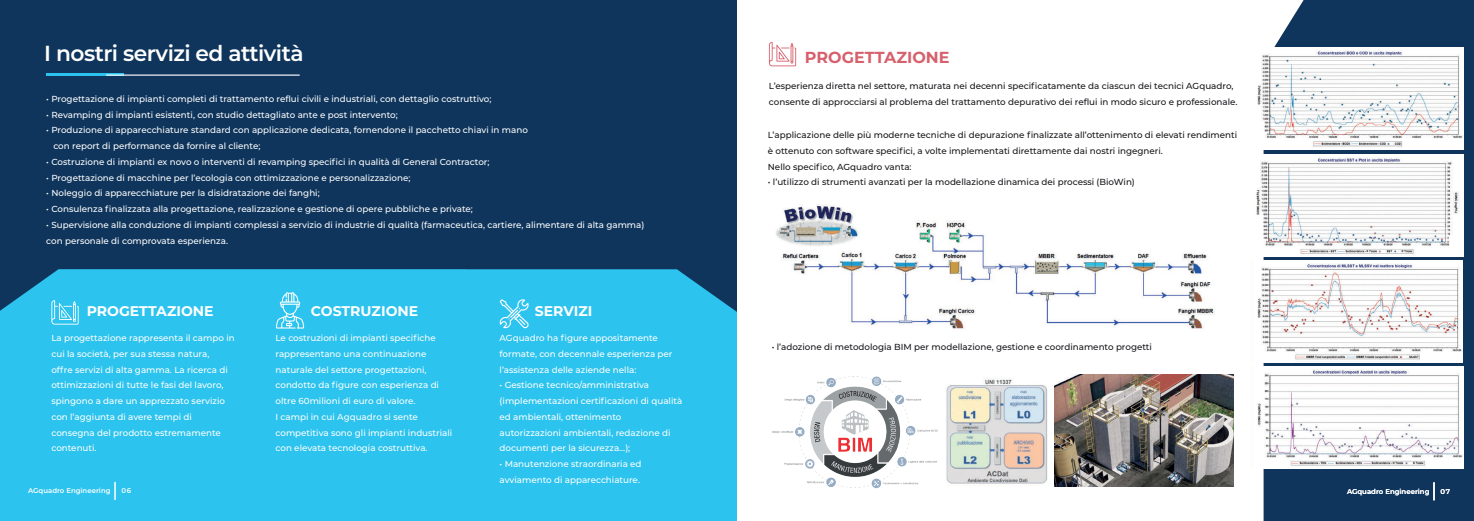
<style>
.page{position:relative;width:1474px;height:521px;background:#fff}
.page>*{position:absolute;margin:0;border:0;box-sizing:border-box;transform-origin:0 0}
.t1{font:600 21.7px "Montserrat";letter-spacing:-.025em;color:#fff}
.t2{font:700 16.01px "Montserrat";color:#d7606d}
.t3{font:700 14px "Montserrat";color:#fff}
.t4{font:500 8.75px/15.8px "Montserrat";color:#fff}
.t5{font:500 8.75px/15.8px "Montserrat";color:#18151a}
.t6{font:600 6.91px "Montserrat";color:#fff}
</style>
<div class="page">
<div style="left:0;top:0;width:737px;height:521px;background:#0f355c"></div>
<div style="left:0;top:269px;width:737px;height:252px;background:#2cc3ee"></div>
<svg style="left:1263px;top:0;width:210px;height:521px;background:#26496c"></svg>
<hr style="left:46px;top:73px;width:78px;height:3px;background:#2cc3ee">
<svg style="left:106px;top:75px;width:194px;height:1px"></svg>
<svg style="left:114px;top:482px;width:2px;height:18px"></svg>
<img style="left:1256px;top:154px;width:207px;height:102px">
<img style="left:1257px;top:367px;width:206px;height:102px">
<img style="left:1257px;top:48px;width:206px;height:102px">
<img style="left:1257px;top:261px;width:205px;height:101px">
<svg style="left:1433px;top:482px;width:1px;height:18px"></svg>
<svg style="left:51px;top:300px;width:28px;height:25px"></svg>
<svg style="left:500px;top:299px;width:28px;height:29px"></svg>
<svg style="left:276px;top:292px;width:28px;height:36px"></svg>
<svg style="left:769px;top:42px;width:27px;height:24px"></svg>
<img style="left:772px;top:376px;width:166px;height:113px">
<img style="left:946px;top:379px;width:101px;height:105px">
<img style="left:1054px;top:374px;width:179px;height:112px">
<img style="left:782px;top:221px;width:433px;height:108px">
<img style="left:775px;top:205px;width:84px;height:42px">
<h1 class="t1" style="left:44px;top:37px;width:261px">I nostri servizi ed attività</h1>
<p class="t4" style="left:46px;top:91px;width:446px">• Progettazione di impianti completi di trattamento reflui civili e industriali, con dettaglio costruttivo;</p>
<p class="t4" style="left:46px;top:106px;width:353px">• Revamping di impianti esistenti, con studio dettagliato ante e post intervento;</p>
<p class="t4" style="left:53px;top:122px;width:476px;text-indent:-7px">• Produzione di apparecchiature standard con applicazione dedicata, fornendone il pacchetto chiavi in mano con report di performance da fornire al cliente;</p>
<p class="t4" style="left:46px;top:154px;width:444px">• Costruzione di impianti ex novo o interventi di revamping specifici in qualità di General Contractor;</p>
<p class="t4" style="left:46px;top:169px;width:365px">• Progettazione di macchine per l’ecologia con ottimizzazione e personalizzazione;</p>
<p class="t4" style="left:46px;top:185px;width:275px">• Noleggio di apparecchiature per la disidratazione dei fanghi;</p>
<p class="t4" style="left:46px;top:201px;width:428px">• Consulenza finalizzata alla progettazione, realizzazione e gestione di opere pubbliche e private;</p>
<p class="t4" style="left:46px;top:217px;width:599px">• Supervisione alla conduzione di impianti complessi a servizio di industrie di qualità (farmaceutica, cartiere, alimentare di alta gamma) con personale di comprovata esperienza.</p>
<h3 class="t3" style="left:87px;top:301px;width:128px">PROGETTAZIONE</h3>
<p class="t4" style="left:51px;top:330px;width:185px">La progettazione rappresenta il campo in cui la società, per sua stessa natura,<br>offre servizi di alta gamma. La ricerca di ottimizzazioni di tutte le fasi del lavoro, spingono a dare un apprezzato servizio con l’aggiunta di avere tempi di consegna del prodotto estremamente contenuti.</p>
<p class="t6" style="left:28px;top:486px;width:84px">AGquadro Engineering</p>
<p class="t6" style="left:122px;top:486px;width:11px">06</p>
<h3 class="t3" style="left:311px;top:301px;width:109px">COSTRUZIONE</h3>
<p class="t4" style="left:275px;top:330px;width:178px">Le costruzioni di impianti specifiche rappresentano una continuazione naturale del settore progettazioni, condotto da figure con esperienza di oltre 60milioni di euro di valore.<br>I campi in cui Agquadro si sente competitiva sono gli impianti industriali con elevata tecnologia costruttiva.</p>
<h3 class="t3" style="left:535px;top:301px;width:59px">SERVIZI</h3>
<p class="t4" style="left:499px;top:330px;width:174px">AGquadro ha figure appositamente formate, con decennale esperienza per l’assistenza delle aziende nella:</p>
<p class="t4" style="left:499px;top:377px;width:184px">• Gestione tecnico/amministrativa (implementazioni certificazioni di qualità ed ambientali, ottenimento autorizzazioni ambientali, redazione di documenti per la sicurezza…);</p>
<p class="t4" style="left:499px;top:456px;width:143px">• Manutenzione straordinaria ed avviamento di apparecchiature.</p>
<h2 class="t2" style="left:805px;top:46px;width:146px">PROGETTAZIONE</h2>
<p class="t5" style="left:769px;top:78px;width:470px">L’esperienza diretta nel settore, maturata nei decenni specificatamente da ciascun dei tecnici AGquadro, consente di approcciarsi al problema del trattamento depurativo dei reflui in modo sicuro e professionale.</p>
<p class="t5" style="left:768px;top:127px;width:471px">L’applicazione delle più moderne tecniche di depurazione finalizzate all’ottenimento di elevati rendimenti è ottenuto con software specifici, a volte implementati direttamente dai nostri ingegneri.<br>Nello specifico, AGquadro vanta:</p>
<p class="t5" style="left:768px;top:174px;width:368px">• l’utilizzo di strumenti avanzati per la modellazione dinamica dei processi (BioWin)</p>
<p class="t5" style="left:771px;top:339px;width:382px">• l’adozione di metodologia BIM per modellazione, gestione e coordinamento progetti</p>
<p class="t6" style="left:1346px;top:486px;width:84px">AGquadro Engineering</p>
<p class="t6" style="left:1440px;top:486px;width:11px">07</p>
</div>
